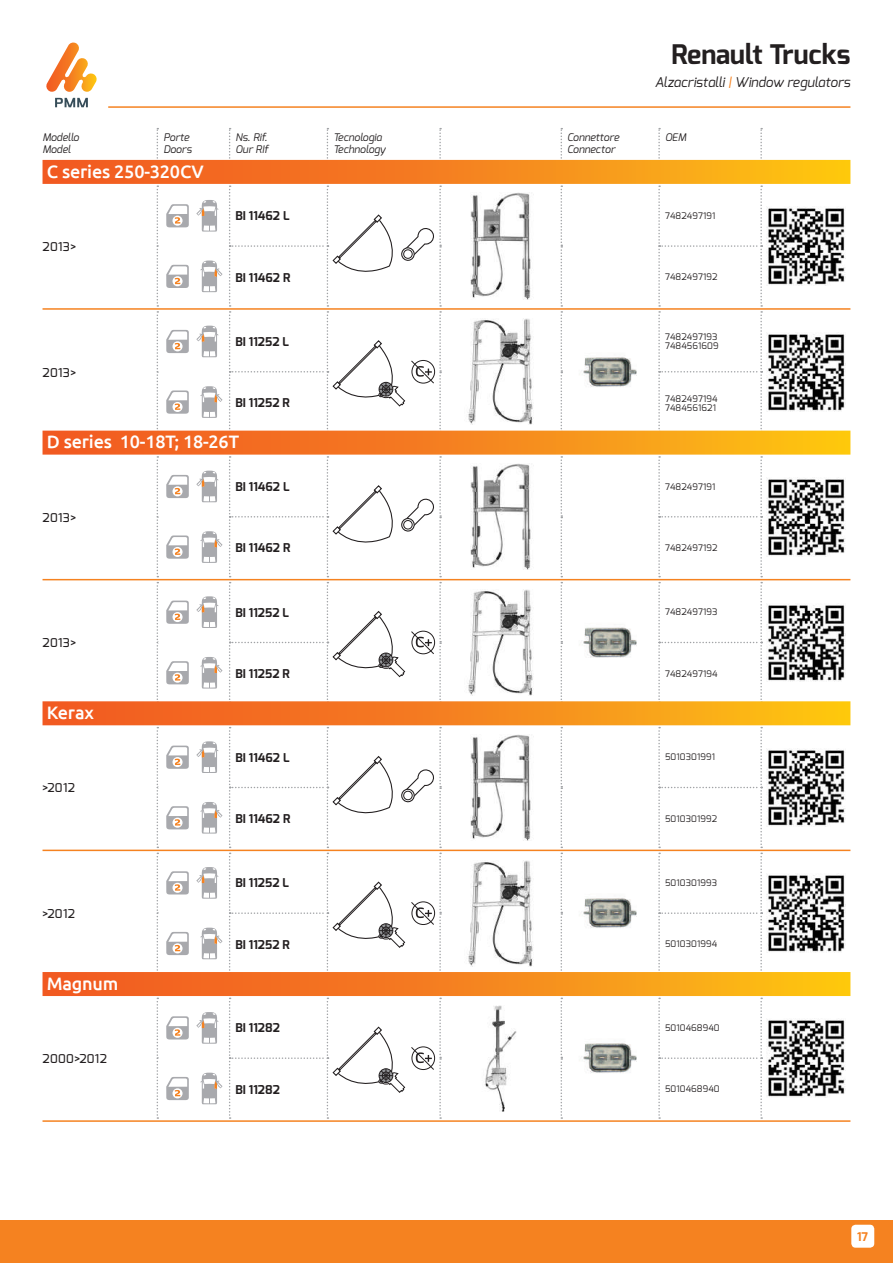
<style>
.page{position:relative;width:893px;height:1263px;background:#fff}
.page>*{position:absolute;margin:0;border:0;box-sizing:border-box;transform-origin:0 0}
.t1{font:700 27px "Exo";color:#231f20}
.t2{font:500 18px "Ubuntu";letter-spacing:-.01em;color:#fff}
.t3{font:italic 13.5px "Exo";color:#231f20}
.t4{font:700 12.15px "Exo";color:#231f20}
.t5{font:500 12.15px "Exo";letter-spacing:.025em;color:#231f20}
.t6{font:700 12px "Exo";color:#f58220}
.t7{font:italic 10.5px/12.6px "Exo";color:#231f20}
.t8{font:9px/9px "Exo";letter-spacing:.01em;color:#231f20}
.s1{color:#f58220}
</style>
<div class="page">
<hr style="left:108px;top:106px;width:742px;height:2px;background:#f58220">
<svg style="left:157px;top:128px;width:1px;height:32px"></svg>
<svg style="left:229px;top:128px;width:2px;height:32px"></svg>
<svg style="left:327px;top:128px;width:1px;height:32px"></svg>
<svg style="left:439px;top:128px;width:2px;height:32px"></svg>
<svg style="left:561px;top:128px;width:1px;height:32px"></svg>
<svg style="left:658px;top:128px;width:2px;height:32px"></svg>
<svg style="left:760px;top:128px;width:2px;height:32px"></svg>
<div style="left:43px;top:160px;width:807px;height:24px;background:linear-gradient(to right,#f04f25,#fcc015)"></div>
<svg style="left:166px;top:204px;width:23px;height:23px"></svg>
<svg style="left:196px;top:200px;width:23px;height:32px"></svg>
<img style="left:470px;top:193px;width:61px;height:106px">
<img style="left:766px;top:207px;width:79px;height:78px">
<svg style="left:166px;top:265px;width:23px;height:23px"></svg>
<svg style="left:200px;top:261px;width:23px;height:31px"></svg>
<hr style="left:43px;top:308px;width:807px;height:2px;background:#f58220">
<svg style="left:157px;top:185px;width:1px;height:246px"></svg>
<svg style="left:561px;top:185px;width:1px;height:246px"></svg>
<svg style="left:658px;top:185px;width:104px;height:246px"></svg>
<svg style="left:166px;top:330px;width:23px;height:23px"></svg>
<svg style="left:196px;top:326px;width:23px;height:31px"></svg>
<svg style="left:229px;top:185px;width:212px;height:246px"></svg>
<img style="left:468px;top:319px;width:65px;height:106px">
<img style="left:583px;top:357px;width:54px;height:30px">
<img style="left:766px;top:333px;width:79px;height:78px">
<svg style="left:166px;top:390px;width:23px;height:24px"></svg>
<svg style="left:200px;top:386px;width:23px;height:32px"></svg>
<div style="left:43px;top:431px;width:807px;height:24px;background:linear-gradient(to right,#f04f25,#fcc015)"></div>
<svg style="left:166px;top:475px;width:23px;height:23px"></svg>
<svg style="left:196px;top:471px;width:23px;height:31px"></svg>
<img style="left:470px;top:464px;width:61px;height:106px">
<img style="left:766px;top:477px;width:79px;height:79px">
<svg style="left:166px;top:535px;width:23px;height:24px"></svg>
<svg style="left:200px;top:531px;width:23px;height:32px"></svg>
<hr style="left:43px;top:579px;width:807px;height:1px;background:#f58220">
<svg style="left:157px;top:456px;width:1px;height:244px"></svg>
<svg style="left:561px;top:456px;width:1px;height:244px"></svg>
<svg style="left:658px;top:456px;width:104px;height:244px"></svg>
<svg style="left:166px;top:600px;width:23px;height:24px"></svg>
<svg style="left:196px;top:596px;width:23px;height:32px"></svg>
<svg style="left:229px;top:456px;width:212px;height:244px"></svg>
<img style="left:468px;top:589px;width:65px;height:107px">
<img style="left:583px;top:627px;width:54px;height:31px">
<img style="left:766px;top:604px;width:79px;height:78px">
<svg style="left:166px;top:661px;width:23px;height:23px"></svg>
<svg style="left:200px;top:657px;width:23px;height:31px"></svg>
<div style="left:43px;top:701px;width:807px;height:24px;background:linear-gradient(to right,#f04f25,#fcc015)"></div>
<svg style="left:166px;top:745px;width:23px;height:24px"></svg>
<svg style="left:196px;top:741px;width:23px;height:32px"></svg>
<img style="left:470px;top:734px;width:61px;height:107px">
<img style="left:766px;top:748px;width:79px;height:79px">
<svg style="left:166px;top:806px;width:23px;height:23px"></svg>
<svg style="left:200px;top:802px;width:23px;height:31px"></svg>
<hr style="left:43px;top:850px;width:807px;height:1px;background:#f58220">
<svg style="left:157px;top:727px;width:1px;height:244px"></svg>
<svg style="left:561px;top:727px;width:1px;height:244px"></svg>
<svg style="left:658px;top:727px;width:104px;height:244px"></svg>
<svg style="left:166px;top:871px;width:23px;height:23px"></svg>
<svg style="left:196px;top:867px;width:23px;height:32px"></svg>
<svg style="left:229px;top:727px;width:212px;height:244px"></svg>
<img style="left:468px;top:860px;width:65px;height:106px">
<img style="left:583px;top:898px;width:54px;height:30px">
<img style="left:766px;top:874px;width:79px;height:78px">
<svg style="left:166px;top:932px;width:23px;height:23px"></svg>
<svg style="left:200px;top:928px;width:23px;height:31px"></svg>
<div style="left:43px;top:972px;width:807px;height:24px;background:linear-gradient(to right,#f04f25,#fcc015)"></div>
<svg style="left:157px;top:997px;width:1px;height:122px"></svg>
<svg style="left:561px;top:997px;width:1px;height:122px"></svg>
<svg style="left:658px;top:997px;width:104px;height:122px"></svg>
<svg style="left:166px;top:1016px;width:23px;height:23px"></svg>
<svg style="left:196px;top:1012px;width:23px;height:32px"></svg>
<svg style="left:229px;top:997px;width:212px;height:122px"></svg>
<img style="left:484px;top:1005px;width:33px;height:106px">
<img style="left:583px;top:1043px;width:54px;height:30px">
<img style="left:766px;top:1020px;width:79px;height:77px">
<svg style="left:166px;top:1077px;width:23px;height:23px"></svg>
<svg style="left:200px;top:1073px;width:23px;height:31px"></svg>
<hr style="left:43px;top:1120px;width:807px;height:2px;background:#f58220">
<div style="left:0;top:1220px;width:893px;height:43px;background:#f58220"></div>
<div style="left:851px;top:1225px;width:23px;height:23px;background:#fff;border-radius:4px"></div>
<svg style="left:46px;top:42px;width:51px;height:50px"></svg>
<svg style="left:55px;top:98px;width:33px;height:9px"></svg>
<h1 class="t1" style="left:671px;top:37px;width:181px">Renault Trucks</h1>
<h3 class="t3" style="left:655px;top:73px;width:197px">Alzacristalli <span class="s1">|</span> Window regulators</h3>
<p class="t7" style="left:43px;top:130px;width:38px">Modello<br>Model</p>
<p class="t7" style="left:163px;top:130px;width:30px">Porte<br>Doors</p>
<p class="t7" style="left:236px;top:130px;width:34px">Ns. Rif.<br>Our RIf</p>
<p class="t7" style="left:333px;top:130px;width:54px">Tecnologia<br>Technology</p>
<p class="t7" style="left:567px;top:130px;width:53px">Connettore<br>Connector</p>
<p class="t7" style="left:665px;top:130px;width:23px">OEM</p>
<h2 class="t2" style="left:47px;top:160px;width:159px">C series 250-320CV</h2>
<h3 class="t5" style="left:43px;top:239px;width:35px">2013&gt;</h3>
<h3 class="t5" style="left:43px;top:364px;width:35px">2013&gt;</h3>
<h3 class="t4" style="left:236px;top:208px;width:56px">BI 11462 L</h3>
<p class="t8" style="left:665px;top:211px;width:52px">7482497191</p>
<h3 class="t4" style="left:236px;top:269px;width:56px">BI 11462 R</h3>
<p class="t8" style="left:665px;top:273px;width:54px">7482497192</p>
<h3 class="t4" style="left:236px;top:334px;width:55px">BI 11252 L</h3>
<p class="t8" style="left:665px;top:332px;width:55px">7482497193<br>7484561609</p>
<h3 class="t4" style="left:236px;top:395px;width:56px">BI 11252 R</h3>
<p class="t8" style="left:665px;top:394px;width:54px">7482497194<br>7484561621</p>
<h2 class="t2" style="left:47px;top:431px;width:194px">D series 10-18T; 18-26T</h2>
<h3 class="t5" style="left:43px;top:509px;width:35px">2013&gt;</h3>
<h3 class="t5" style="left:43px;top:635px;width:35px">2013&gt;</h3>
<h2 class="t2" style="left:47px;top:701px;width:49px">Kerax</h2>
<h3 class="t5" style="left:43px;top:780px;width:34px">&gt;2012</h3>
<h3 class="t5" style="left:43px;top:906px;width:34px">&gt;2012</h3>
<h2 class="t2" style="left:47px;top:972px;width:73px">Magnum</h2>
<h3 class="t5" style="left:43px;top:1051px;width:66px">2000&gt;2012</h3>
<h3 class="t4" style="left:236px;top:479px;width:56px">BI 11462 L</h3>
<p class="t8" style="left:665px;top:482px;width:52px">7482497191</p>
<h3 class="t4" style="left:236px;top:540px;width:56px">BI 11462 R</h3>
<p class="t8" style="left:665px;top:543px;width:54px">7482497192</p>
<h3 class="t4" style="left:236px;top:604px;width:55px">BI 11252 L</h3>
<p class="t8" style="left:665px;top:608px;width:54px">7482497193</p>
<h3 class="t4" style="left:236px;top:666px;width:56px">BI 11252 R</h3>
<p class="t8" style="left:665px;top:669px;width:54px">7482497194</p>
<h3 class="t4" style="left:236px;top:749px;width:56px">BI 11462 L</h3>
<p class="t8" style="left:665px;top:753px;width:51px">5010301991</p>
<h3 class="t4" style="left:236px;top:811px;width:56px">BI 11462 R</h3>
<p class="t8" style="left:665px;top:814px;width:54px">5010301992</p>
<h3 class="t4" style="left:236px;top:875px;width:55px">BI 11252 L</h3>
<p class="t8" style="left:665px;top:878px;width:54px">5010301993</p>
<h3 class="t4" style="left:236px;top:936px;width:56px">BI 11252 R</h3>
<p class="t8" style="left:665px;top:940px;width:54px">5010301994</p>
<h3 class="t4" style="left:236px;top:1020px;width:46px">BI 11282</h3>
<p class="t8" style="left:665px;top:1023px;width:56px">5010468940</p>
<h3 class="t4" style="left:236px;top:1081px;width:46px">BI 11282</h3>
<p class="t8" style="left:665px;top:1085px;width:56px">5010468940</p>
<h3 class="t6" style="left:857px;top:1228px;width:13px">17</h3>
</div>
